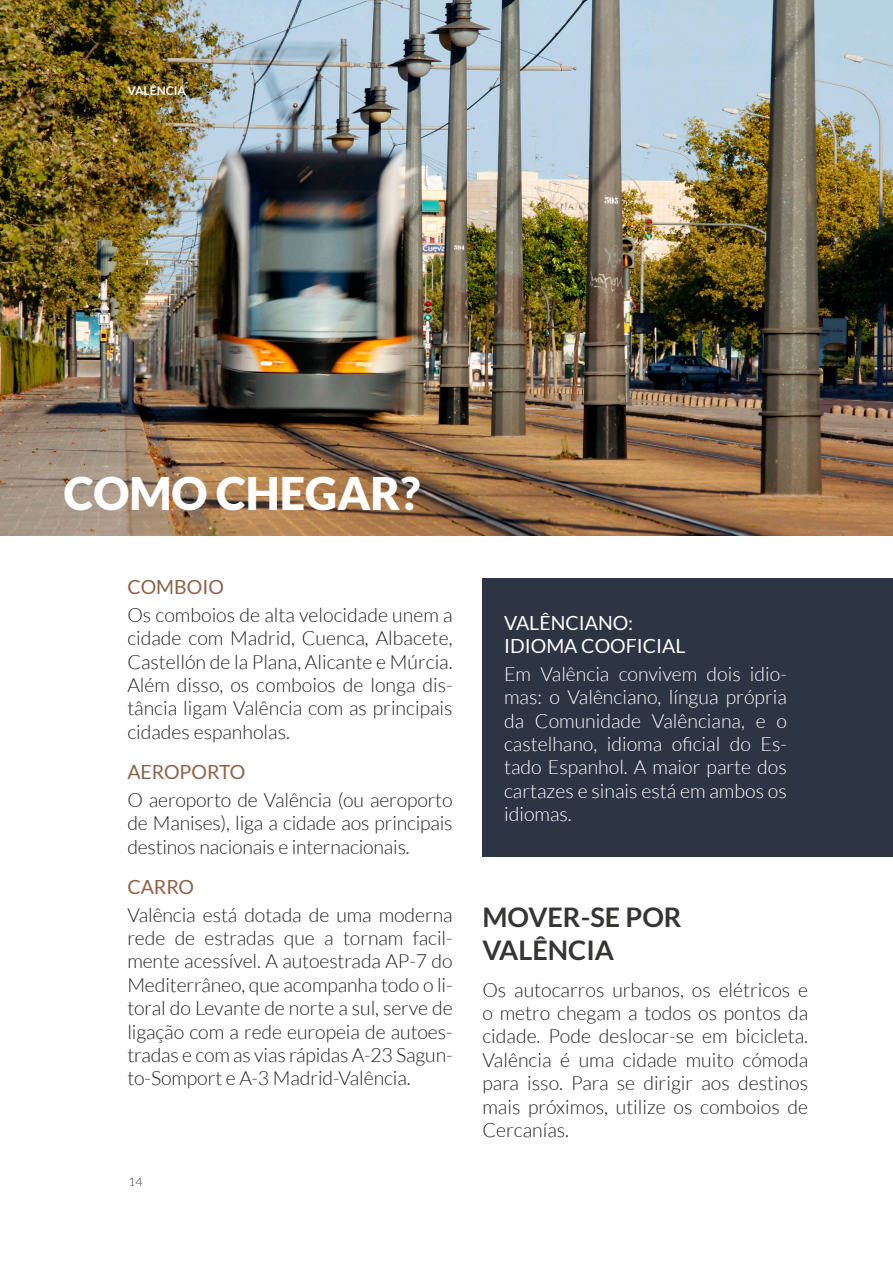
<style>
.page{position:relative;width:893px;height:1263px;background:#fff}
.page>*{position:absolute;margin:0;border:0;box-sizing:border-box;transform-origin:0 0}
.t1{font:900 45px "Lato";color:#fff}
.t2{font:700 27px/33px "Lato";color:#353534}
.Body{font:300 19.5px/23.4px "Lato";letter-spacing:-.005em;color:#231f20;text-align:justify}
.Body-2{font:300 19.5px/23.4px "Lato";color:#fff;text-align:justify}
.t3{font:19.5px/23.4px "Lato";color:#fff}
.t4{font:19.5px "Lato";color:#8d614a}
.t5{font:700 12px "Lato";color:#fff}
.t6{font:300 12px "Lato";color:#353534}
</style>
<div class="page">
<div style="left:482px;top:578px;width:411px;height:279px;background:#2d3443"></div>
<img style="left:0;top:0;width:892px;height:536px">
<hr style="left:892px;top:0;width:1px;height:1263px;background:#161e2e">
<p class="t5" style="left:128px;top:83px;width:60px">VALÊNCIA</p>
<h1 class="t1" style="left:64px;top:467px;width:358px">COMO CHEGAR?</h1>
<h3 class="t4" style="left:127px;top:576px;width:98px">COMBOIO</h3>
<p class="Body" style="left:127px;top:603px;width:327px">Os comboios de alta velocidade unem a cidade com Madrid, Cuenca, Albacete, Castellón de la Plana, Alicante e Múrcia.<br>Além disso, os comboios de longa dis&shy;tância ligam Valência com as principais cidades espanholas.</p>
<h3 class="t4" style="left:127px;top:761px;width:119px">AEROPORTO</h3>
<p class="Body" style="left:127px;top:788px;width:327px">O aeroporto de Valência (ou aeroporto de Manises), liga a cidade aos principais destinos nacionais e internacionais.</p>
<h3 class="t4" style="left:127px;top:876px;width:68px">CARRO</h3>
<p class="Body" style="left:127px;top:903px;width:327px">Valência está dotada de uma moderna rede de estradas que a tornam facil&shy;mente acessível. A autoestrada AP-7 do Mediterrâneo, que acompanha todo o li&shy;toral do Levante de norte a sul, serve de ligação com a rede europeia de autoes&shy;tradas e com as vias rápidas A-23 Sagun&shy;to-Somport e A-3 Madrid-Valência.</p>
<p class="t6" style="left:128px;top:1175px;width:15px">14</p>
<h3 class="t3" style="left:504px;top:611px;width:183px">VALÊNCIANO:<br>IDIOMA COOFICIAL</h3>
<p class="Body-2" style="left:504px;top:662px;width:284px">Em Valência convivem dois idio&shy;mas: o Valênciano, língua própria da Comunidade Valênciana, e o castelhano, idioma oficial do Es&shy;tado Espanhol. A maior parte dos cartazes e sinais está em ambos os idiomas.</p>
<h2 class="t2" style="left:482px;top:901px;width:201px">MOVER-SE POR<br>VALÊNCIA</h2>
<p class="Body" style="left:482px;top:978px;width:327px">Os autocarros urbanos, os elétricos e o metro chegam a todos os pontos da cidade. Pode deslocar-se em bicicleta.<br>Valência é uma cidade muito cómoda para isso. Para se dirigir aos destinos mais próximos, utilize os comboios de Cercanías.</p>
</div>
